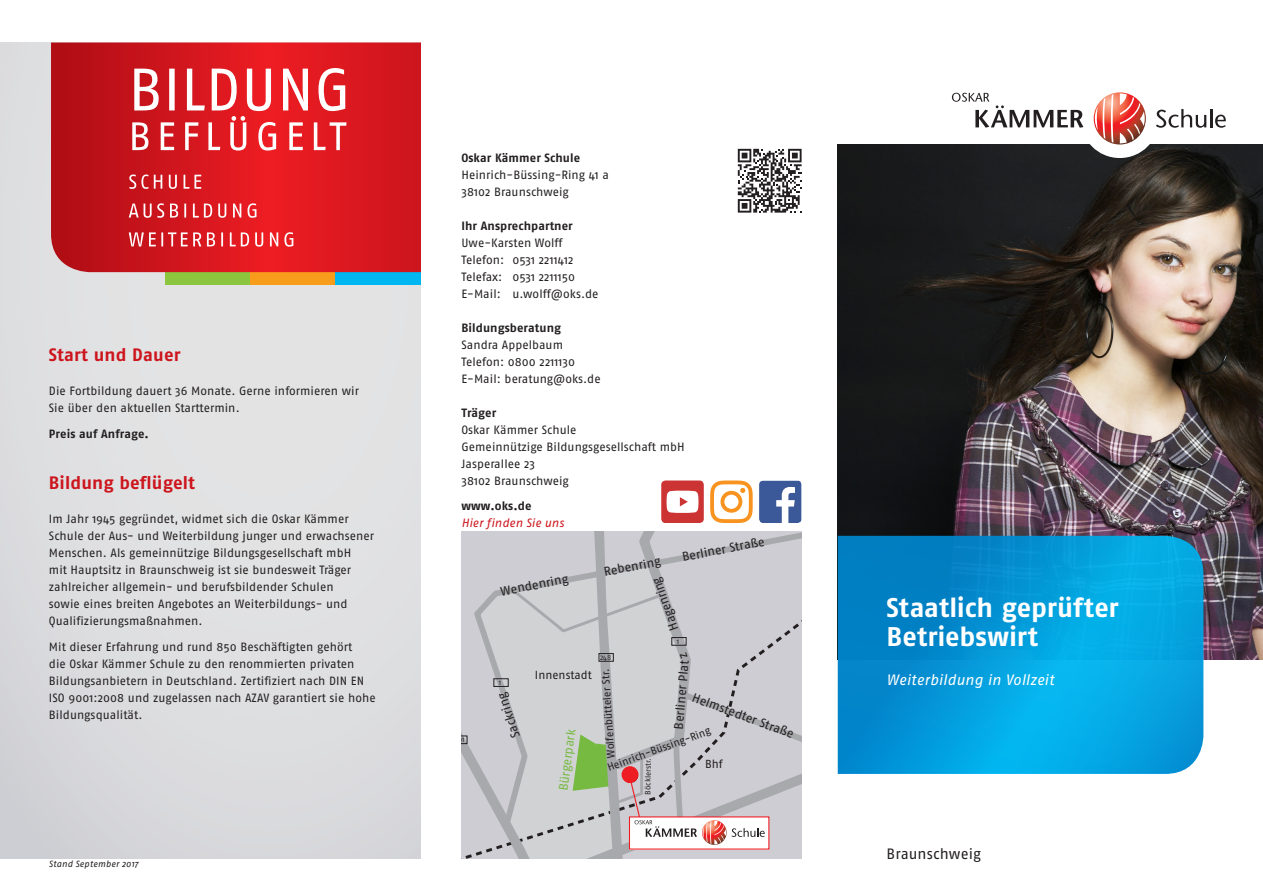
<style>
.page{position:relative;width:1263px;height:893px;background:#fff}
.page>*{position:absolute;margin:0;border:0;box-sizing:border-box;transform-origin:0 0}
.Titel-Headline_1_Fly{font:700 27px/29.7px "Fago No";color:#fff}
.Headline_2_Innenseit{font:700 18px "Fago No";letter-spacing:.005em;color:#cd151d}
.Titel-Subline_Flyer{font:italic 15px "Fago No";letter-spacing:.005em;color:#fff}
.Ausbildungsort_Titel{font:15px "Fago No";letter-spacing:.005em;color:#231f20}
.t1{font:12.6px "Fago No";color:#231f20}
.t2{font:12.6px "Fago No";color:#76ba42}
.Copy_Flyer{font:12px/17px "Fago No";color:#231f20}
.Copyhead_Flyer{font:12px/17px "Fago No";letter-spacing:.005em;color:#231f20}
.Copyhead_Flyer-2{font:700 12px "Fago No";letter-spacing:.005em;color:#231f20}
.Copy_Flyer-2{font:700 12px "Fago No";letter-spacing:.005em;color:#231f20}
.Bildunterschrift_u_ä{font:italic 12px "Fago No";letter-spacing:.01em;color:#cd151d}
.t3{font:11.7px "Fago No";color:#231f20}
.t4{font:10.65px "Fago No";color:#231f20}
.Bildunterschrift_u_ä-2{font:italic 9px "Fago No";letter-spacing:.02em;color:#231f20}
.t5{font:7.8px "Fago No";color:#231f20}
.t6{font:7.8px "Fago No";color:#231f20;scale:.92 1}
.s1{font-weight:700}
</style>
<div class="page">
<div style="left:0;top:43px;width:421px;height:816px;background:#dfe0e2"></div>
<svg style="left:738px;top:149px;width:63px;height:64px"></svg>
<img style="left:838px;top:145px;width:425px;height:514px">
<svg style="left:838px;top:536px;width:365px;height:238px;background:#049ad9"></svg>
<div style="left:1080px;top:79px;width:79px;height:79px;background:#fff;border-radius:50%"></div>
<svg style="left:1094px;top:92px;width:52px;height:53px"></svg>
<svg style="left:1156px;top:109px;width:70px;height:19px"></svg>
<svg style="left:952px;top:93px;width:131px;height:35px"></svg>
<div style="left:166px;top:272px;width:85px;height:13px;background:#8bc63e"></div>
<div style="left:251px;top:272px;width:85px;height:13px;background:#f89c1c"></div>
<div style="left:336px;top:272px;width:85px;height:13px;background:#00b6f0"></div>
<svg style="left:51px;top:43px;width:370px;height:229px;background:#d0161e"></svg>
<svg style="left:129px;top:232px;width:164px;height:15px;background:#e4565b"></svg>
<svg style="left:129px;top:203px;width:127px;height:15px;background:#e05359"></svg>
<svg style="left:129px;top:174px;width:72px;height:15px"></svg>
<svg style="left:132px;top:68px;width:215px;height:83px;background:#e6575c"></svg>
<svg style="left:759px;top:480px;width:42px;height:43px"></svg>
<svg style="left:710px;top:480px;width:43px;height:43px"></svg>
<svg style="left:661px;top:480px;width:43px;height:43px"></svg>
<svg style="left:461px;top:531px;width:340px;height:328px;background:#c9c8cb"></svg>
<p class="Headline_2_Innenseit" style="left:49px;top:345px;width:133px">Start und Dauer</p>
<p class="Copy_Flyer" style="left:49px;top:383px;width:312px">Die Fortbildung dauert 36 Monate. Gerne informieren wir<br>Sie über den aktuellen Starttermin.</p>
<p class="Copy_Flyer-2" style="left:49px;top:427px;width:101px">Preis auf Anfrage.</p>
<p class="Headline_2_Innenseit" style="left:49px;top:472px;width:148px">Bildung beflügelt</p>
<p class="Copy_Flyer" style="left:49px;top:510px;width:327px">Im Jahr 1945 gegründet, widmet sich die Oskar Kämmer Schule der Aus- und Weiterbildung junger und erwachsener Menschen. Als gemeinnützige Bildungsgesellschaft mbH<br>mit Hauptsitz in Braunschweig ist sie bundesweit Träger zahlreicher allgemein- und berufsbildender Schulen<br>sowie eines breiten Angebotes an Weiterbildungs- und Qualifizierungsmaßnahmen.</p>
<p class="Copy_Flyer" style="left:49px;top:638px;width:328px">Mit dieser Erfahrung und rund 850 Beschäftigten gehört<br>die Oskar Kämmer Schule zu den renommierten privaten Bildungsanbietern in Deutschland. Zertifiziert nach DIN EN ISO 9001:2008 und zugelassen nach AZAV garantiert sie hohe Bildungsqualität.</p>
<p class="Bildunterschrift_u_ä-2" style="left:49px;top:859px;width:91px">Stand September 2017</p>
<p class="Copyhead_Flyer" style="left:461px;top:149px;width:149px"><span class="s1">Oskar Kämmer Schule<br></span>Heinrich-Büssing-Ring 41 a</p>
<p class="Copy_Flyer" style="left:461px;top:183px;width:109px">38102 Braunschweig</p>
<p class="Copyhead_Flyer-2" style="left:461px;top:218px;width:113px">Ihr Ansprechpartner</p>
<p class="Copy_Flyer" style="left:461px;top:234px;width:103px">Uwe-Karsten Wolff</p>
<p class="Copy_Flyer" style="left:461px;top:251px;width:114px">Telefon: 0531 2211412</p>
<p class="Copy_Flyer" style="left:461px;top:268px;width:115px">Telefax: 0531 2211150</p>
<p class="Copy_Flyer" style="left:461px;top:285px;width:139px">E-Mail: u.wolff@oks.de</p>
<p class="Copyhead_Flyer-2" style="left:461px;top:320px;width:101px">Bildungsberatung</p>
<p class="Copy_Flyer" style="left:461px;top:336px;width:103px">Sandra Appelbaum</p>
<p class="Copy_Flyer" style="left:461px;top:353px;width:115px">Telefon: 0800 2211130</p>
<p class="Copy_Flyer" style="left:461px;top:370px;width:141px">E-Mail: beratung@oks.de</p>
<p class="Copyhead_Flyer" style="left:461px;top:404px;width:225px"><span class="s1">Träger<br></span>Oskar Kämmer Schule<br>Gemeinnützige Bildungsgesellschaft mbH</p>
<p class="Copy_Flyer" style="left:461px;top:455px;width:75px">Jasperallee 23</p>
<p class="Copy_Flyer" style="left:461px;top:472px;width:109px">38102 Braunschweig</p>
<p class="Copy_Flyer-2" style="left:461px;top:499px;width:72px">www.oks.de</p>
<p class="Bildunterschrift_u_ä" style="left:461px;top:516px;width:104px">Hier finden Sie uns</p>
<p class="t1" style="left:499px;top:584px;width:70px;rotate:-11deg">Wendenring</p>
<p class="t1" style="left:681px;top:550px;width:85px;rotate:-11deg">Berliner Straße</p>
<p class="t1" style="left:603px;top:565px;width:59px;rotate:-11deg">Rebenring</p>
<p class="t1" style="left:668px;top:633px;width:57px;rotate:-110deg">Hagenr ni g</p>
<p class="t6" style="left:677px;top:637px;width:4px">1</p>
<p class="t6" style="left:455px;top:735px;width:12px">391</p>
<p class="t6" style="left:499px;top:678px;width:4px">1</p>
<p class="t1" style="left:509px;top:740px;width:48px;rotate:-108deg">Sackr ni g</p>
<p class="t6" style="left:600px;top:653px;width:14px">248</p>
<p class="t1" style="left:671px;top:729px;width:71px;rotate:-85deg">Berliner Plat</p>
<p class="t3" style="left:535px;top:668px;width:58px">Innenstadt</p>
<p class="t4" style="left:605px;top:759px;width:92px;rotate:-94deg">Wolfenbütteler Str.</p>
<p class="t1" style="left:695px;top:689px;width:109px;rotate:21deg">Helmstedter Straße</p>
<p class="t4" style="left:605px;top:762px;width:111px;rotate:-20deg">Heinrich-Büssing-Ring</p>
<p class="t2" style="left:556px;top:790px;width:64px;rotate:-82deg">Bürgerpark</p>
<p class="t5" style="left:643px;top:794px;width:38px;rotate:-89deg">.rtsrelkcöB</p>
<p class="t3" style="left:705px;top:758px;width:19px">Bhf</p>
<p class="Titel-Headline_1_Fly" style="left:887px;top:592px;width:234px">Staatlich geprüfter<br>Betriebswirt</p>
<p class="Titel-Subline_Flyer" style="left:887px;top:671px;width:169px">Weiterbildung in Vollzeit</p>
<p class="Ausbildungsort_Titel" style="left:887px;top:845px;width:96px">Braunschweig</p>
</div>
